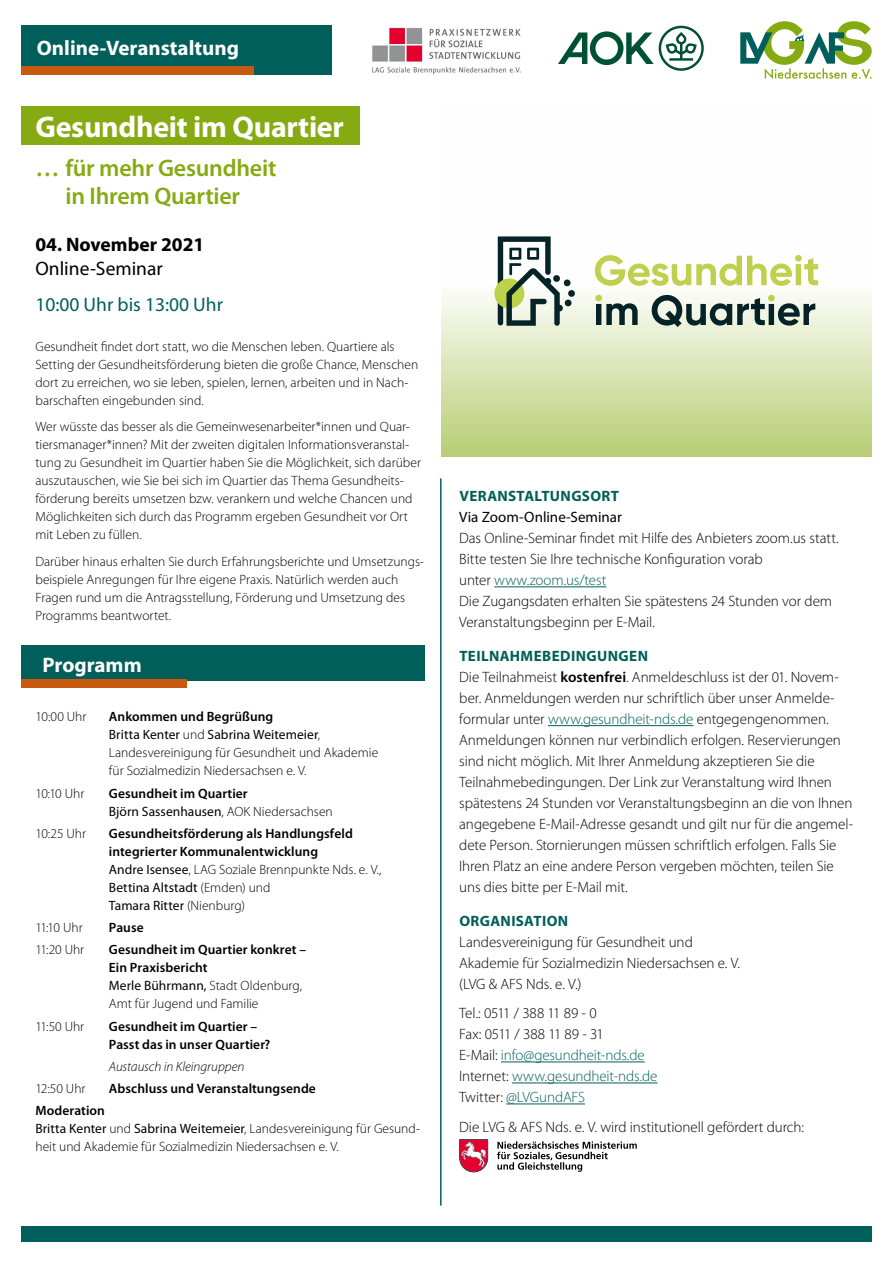
<style>
.page{position:relative;width:893px;height:1263px;background:#fff}
.page>*{position:absolute;margin:0;border:0;box-sizing:border-box;transform-origin:0 0}
.t1{font:700 30px "Myriad Pro";letter-spacing:-.01em;color:#fff}
.t2{font:600 24px/28.8px "Myriad Pro";letter-spacing:-.01em;color:#86aa11;text-align:center}
.t3{font:700 21px "Myriad Pro";color:#fff}
.t4{font:19.5px "Myriad Pro";color:#005f5b}
.t5{font:700 19.5px "Myriad Pro";color:#000}
.t6{font:19.5px "Myriad Pro";color:#000}
.t7{font:300 15px/21px "Myriad Pro";letter-spacing:-.005em;color:#000}
.t8{font:700 15px "Myriad Pro";letter-spacing:.025em;color:#005f5b}
.t9{font:15px "Myriad Pro";color:#000}
.t10{font:300 13.5px/18px "Myriad Pro";color:#000}
.t11{font:600 13.5px/18px "Myriad Pro";letter-spacing:.005em;color:#000}
.t12{font:italic 300 13.5px "Myriad Pro";color:#000}
.s1{font-weight:600}
.s2{font-weight:400}
.s3{font-weight:300}
.s4{color:#005f5b}
.s5{font-weight:700;color:#005f5b}
</style>
<div class="page">
<div style="left:21px;top:106px;width:339px;height:39px;background:#86aa11"></div>
<svg style="left:441px;top:236px;width:431px;height:221px"></svg>
<svg style="left:740px;top:21px;width:132px;height:58px"></svg>
<hr style="left:494px;top:586px;width:112px;height:1px;background:#005f5b">
<hr style="left:548px;top:725px;width:145px;height:1px;background:#005f5b">
<hr style="left:501px;top:1061px;width:144px;height:1px;background:#005f5b">
<hr style="left:512px;top:1082px;width:146px;height:1px;background:#005f5b">
<hr style="left:506px;top:1103px;width:79px;height:1px;background:#005f5b">
<svg style="left:459px;top:1139px;width:29px;height:33px"></svg>
<svg style="left:497px;top:1141px;width:140px;height:31px"></svg>
<div style="left:21px;top:645px;width:404px;height:35px;background:#005f5b"></div>
<div style="left:21px;top:680px;width:166px;height:8px;background:#c75a0e"></div>
<div style="left:21px;top:26px;width:311px;height:49px;background:#005f5b"></div>
<div style="left:21px;top:1226px;width:851px;height:16px;background:#005f5b"></div>
<div style="left:21px;top:67px;width:232px;height:8px;background:#c75a0e"></div>
<hr style="left:440px;top:478px;width:2px;height:727px;background:#005f5b">
<svg style="left:494px;top:278px;width:30px;height:30px"></svg>
<svg style="left:498px;top:236px;width:77px;height:90px"></svg>
<svg style="left:595px;top:255px;width:223px;height:31px"></svg>
<svg style="left:595px;top:295px;width:220px;height:32px"></svg>
<img style="left:372px;top:28px;width:149px;height:46px">
<svg style="left:558px;top:26px;width:146px;height:45px"></svg>
<h3 class="t3" style="left:37px;top:34px;width:204px">Online-Veranstaltung</h3>
<h1 class="t1" style="left:35px;top:107px;width:310px">Gesundheit im Quartier</h1>
<h2 class="t2" style="left:35px;top:153px;width:243px">… für mehr Gesundheit in Ihrem Quartier</h2>
<h3 class="t5" style="left:35px;top:232px;width:170px">04. November 2021</h3>
<h3 class="t6" style="left:35px;top:256px;width:129px">Online-Seminar</h3>
<h3 class="t4" style="left:35px;top:293px;width:189px">10:00 Uhr bis 13:00 Uhr</h3>
<p class="t10" style="left:35px;top:337px;width:384px">Gesundheit findet dort statt, wo die Menschen leben. Quartiere als Setting der Gesundheitsförderung bieten die große Chance, Menschen dort zu erreichen, wo sie leben, spielen, lernen, arbeiten und in Nach&shy;barschaften eingebunden sind.</p>
<p class="t10" style="left:35px;top:418px;width:387px">Wer wüsste das besser als die Gemeinwesenarbeiter*innen und Quar&shy;tiersmanager*innen? Mit der zweiten digitalen Informationsveranstal&shy;tung zu Gesundheit im Quartier haben Sie die Möglichkeit, sich darüber auszutauschen, wie Sie bei sich im Quartier das Thema Gesundheits&shy;förderung bereits umsetzen bzw. verankern und welche Chancen und Möglichkeiten sich durch das Programm ergeben Gesundheit vor Ort mit Leben zu füllen.</p>
<p class="t10" style="left:35px;top:552px;width:390px">Darüber hinaus erhalten Sie durch Erfahrungsberichte und Umsetzungs&shy;beispiele Anregungen für Ihre eigene Praxis. Natürlich werden auch Fragen rund um die Antragsstellung, Förderung und Umsetzung des Programms beantwortet.</p>
<h3 class="t3" style="left:43px;top:651px;width:101px">Programm</h3>
<p class="t10" style="left:35px;top:708px;width:53px">10:00 Uhr</p>
<p class="t10" style="left:109px;top:708px;width:271px"><span class="s1">Ankommen und Begrüßung<br></span><span class="s2">Britta Kenter</span> und <span class="s2">Sabrina Weitemeier</span>, Landesvereinigung für Gesundheit und Akademie für Sozialmedizin Niedersachsen e. V.</p>
<p class="t10" style="left:35px;top:784px;width:50px">10:10 Uhr</p>
<p class="t11" style="left:109px;top:784px;width:225px">Gesundheit im Quartier<br><span class="s2">Björn Sassenhausen</span><span class="s3">, AOK Niedersachsen</span></p>
<p class="t10" style="left:35px;top:824px;width:52px">10:25 Uhr</p>
<p class="t11" style="left:109px;top:824px;width:274px">Gesundheitsförderung als Handlungsfeld integrierter Kommunalentwicklung<br><span class="s2">Andre Isensee</span><span class="s3">, LAG Soziale Brennpunkte Nds. e. V., </span><span class="s2">Bettina Altstadt</span> <span class="s3">(Emden) und<br></span><span class="s2">Tamara Ritter</span> <span class="s3">(Nienburg)</span></p>
<p class="t10" style="left:35px;top:918px;width:49px">11:10 Uhr</p>
<p class="t11" style="left:109px;top:918px;width:36px">Pause</p>
<p class="t10" style="left:35px;top:941px;width:50px">11:20 Uhr</p>
<p class="t11" style="left:109px;top:940px;width:199px">Gesundheit im Quartier konkret –<br>Ein Praxisbericht<br><span class="s2">Merle Bührmann,</span> <span class="s3">Stadt Oldenburg,<br>Amt für Jugend und Familie</span></p>
<p class="t10" style="left:35px;top:1017px;width:50px">11:50 Uhr</p>
<p class="t11" style="left:109px;top:1017px;width:163px">Gesundheit im Quartier –<br>Passt das in unser Quartier?</p>
<p class="t12" style="left:109px;top:1058px;width:137px">Austausch in Kleingruppen</p>
<p class="t10" style="left:35px;top:1079px;width:52px">12:50 Uhr</p>
<p class="t11" style="left:109px;top:1079px;width:209px">Abschluss und Veranstaltungsende</p>
<p class="t10" style="left:35px;top:1102px;width:386px"><span class="s1">Moderation<br></span><span class="s2">Britta Kenter</span> und <span class="s2">Sabrina Weitemeier</span>, Landesvereinigung für Gesund&shy;heit und Akademie für Sozialmedizin Niedersachsen e. V.</p>
<p class="t8" style="left:459px;top:486px;width:161px">VERANSTALTUNGSORT</p>
<p class="t9" style="left:459px;top:508px;width:164px">Via Zoom-Online-Seminar</p>
<p class="t7" style="left:459px;top:528px;width:381px">Das Online-Seminar findet mit Hilfe des Anbieters zoom.us statt.<br>Bitte testen Sie Ihre technische Konfiguration vorab<br>unter <span class="s4">www.zoom.us/test<br></span>Die Zugangsdaten erhalten Sie spätestens 24 Stunden vor dem Veranstaltungsbeginn per E-Mail.</p>
<p class="t7" style="left:459px;top:645px;width:395px"><span class="s5">TEILNAHMEBEDINGUNGEN<br></span>Die Teilnahmeist <span class="s1">kostenfrei</span>. Anmeldeschluss ist der 01. Novem&shy;ber. Anmeldungen werden nur schriftlich über unser Anmelde&shy;formular unter <span class="s4">www.gesundheit-nds.de</span> entgegengenommen.<br>Anmeldungen können nur verbindlich erfolgen. Reservierungen sind nicht möglich. Mit Ihrer Anmeldung akzeptieren Sie die Teilnahmebedingungen. Der Link zur Veranstaltung wird Ihnen spätestens 24 Stunden vor Veranstaltungsbeginn an die von Ihnen angegebene E-Mail-Adresse gesandt und gilt nur für die angemel&shy;dete Person. Stornierungen müssen schriftlich erfolgen. Falls Sie Ihren Platz an eine andere Person vergeben möchten, teilen Sie uns dies bitte per E-Mail mit.</p>
<p class="t8" style="left:459px;top:911px;width:110px">ORGANISATION</p>
<p class="t7" style="left:459px;top:931px;width:282px">Landesvereinigung für Gesundheit und<br>Akademie für Sozialmedizin Niedersachsen e. V. (LVG &amp; AFS Nds. e. V.)</p>
<p class="t7" style="left:459px;top:1003px;width:200px">Tel.: 0511 / 388 11 89 - 0<br>Fax: 0511 / 388 11 89 - 31<br>E-Mail: <span class="s4">info@gesundheit-nds.de<br></span>Internet: <span class="s4">www.gesundheit-nds.de<br></span>Twitter: <span class="s4">@LVGundAFS</span></p>
<p class="t7" style="left:459px;top:1116px;width:346px">Die LVG &amp; AFS Nds. e. V. wird institutionell gefördert durch:</p>
</div>
